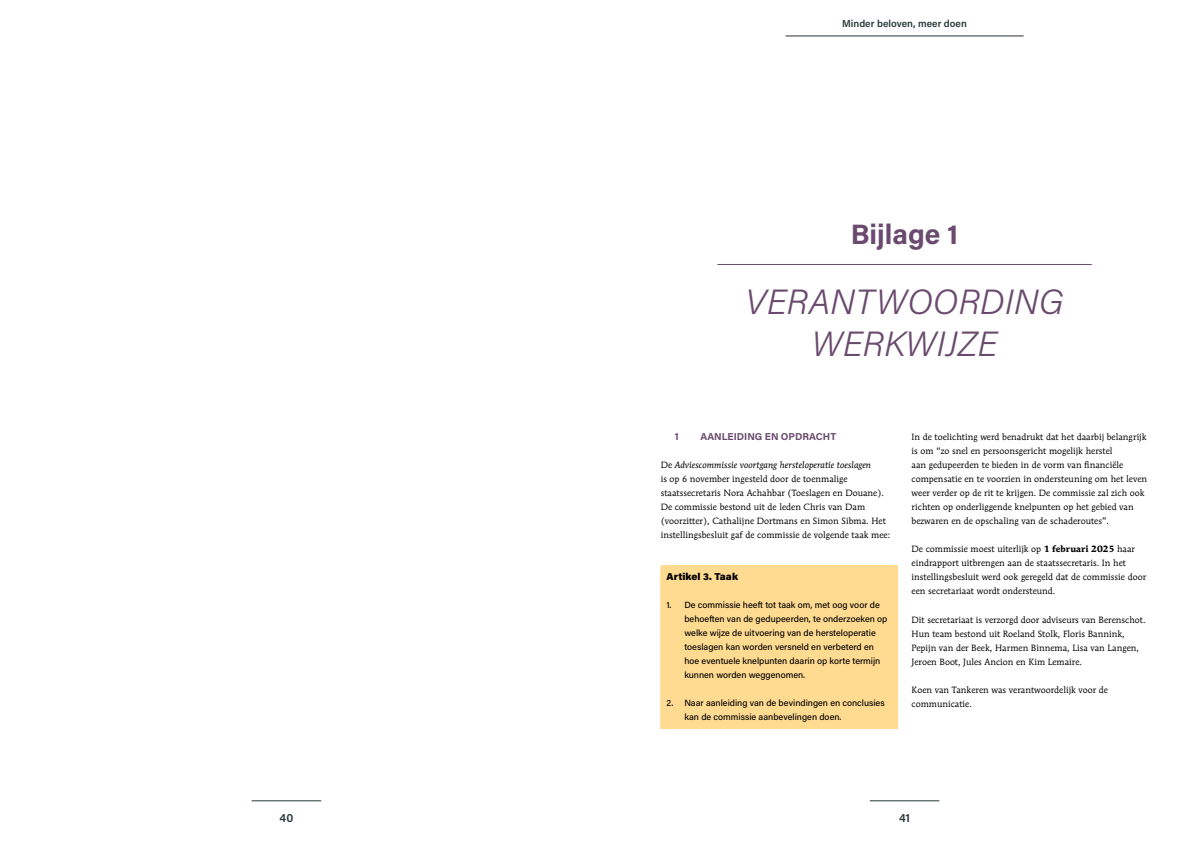
<style>
.page{position:relative;width:1191px;height:842px;background:#fff}
.page>*{position:absolute;margin:0;border:0;box-sizing:border-box;transform-origin:0 0}
.t1{font:italic 300 35px/42px "Acumin Pro";letter-spacing:.01em;color:#6a4a6e;text-align:center}
.t2{font:700 28px "Acumin Pro";color:#6a4a6e}
.t3{font:600 12px "Acumin Pro";color:#273739}
.t4{font:600 10px "Acumin Pro";color:#273739}
.t5{font:700 10px "Acumin Pro";color:#6a4a6e}
.t6{font:900 10px "Acumin Pro";letter-spacing:.01em;color:#000}
.t7{font:9px/14px "Mendoza Roman Std";color:#000}
.t8{font:500 9px/14px "Acumin Pro";color:#000}
.s1{font-style:italic}
.s2{font-weight:700}
</style>
<div class="page">
<hr style="left:785px;top:36px;width:238px;height:1px;background:#273739">
<hr style="left:869px;top:800px;width:70px;height:1px;background:#273739">
<hr style="left:252px;top:800px;width:69px;height:1px;background:#273739">
<hr style="left:717px;top:264px;width:374px;height:1px;background:#6a4a6e">
<div style="left:660px;top:565px;width:237px;height:163px;background:#ffdb92"></div>
<div style="left:660px;top:567px;width:238px;height:162px;border:1px solid #ffdb92"></div>
<p class="t4" style="left:842px;top:17px;width:126px">Minder beloven, meer doen</p>
<h2 class="t2" style="left:850px;top:215px;width:109px">Bijlage 1</h2>
<h1 class="t1" style="left:745px;top:280px;width:319px">VERANTWOORDING<br>WERKWIJZE</h1>
<p class="t5" style="left:675px;top:430px;width:6px">1</p>
<p class="t5" style="left:700px;top:430px;width:137px">AANLEIDING EN OPDRACHT</p>
<p class="t7" style="left:660px;top:458px;width:231px">De <span class="s1">Adviescommissie voortgang hersteloperatie toeslagen<br></span>is op 6 november ingesteld door de toenmalige staatssecretaris Nora Achahbar (Toeslagen en Douane).<br>De commissie bestond uit de leden Chris van Dam (voorzitter), Cathalijne Dortmans en Simon Sibma. Het instellingsbesluit gaf de commissie de volgende taak mee:</p>
<p class="t6" style="left:666px;top:570px;width:73px">Artikel 3. Taak</p>
<p class="t8" style="left:684px;top:598px;width:204px;text-indent:-18px">1. De commissie heeft tot taak om, met oog voor de behoeften van de gedupeerden, te onderzoeken op welke wijze de uitvoering van de hersteloperatie toeslagen kan worden versneld en verbeterd en hoe eventuele knelpunten daarin op korte termijn kunnen worden weggenomen.</p>
<p class="t8" style="left:684px;top:696px;width:202px;text-indent:-18px">2. Naar aanleiding van de bevindingen en conclusies kan de commissie aanbevelingen doen.</p>
<p class="t7" style="left:911px;top:430px;width:237px">In de toelichting werd benadrukt dat het daarbij belangrijk is om “zo snel en persoonsgericht mogelijk herstel<br>aan gedupeerden te bieden in de vorm van financiële compensatie en te voorzien in ondersteuning om het leven weer verder op de rit te krijgen. De commissie zal zich ook richten op onderliggende knelpunten op het gebied van bezwaren en de opschaling van de schaderoutes”.</p>
<p class="t7" style="left:911px;top:542px;width:236px">De commissie moest uiterlijk op <span class="s2">1 februari 2025</span> haar eindrapport uitbrengen aan de staatssecretaris. In het instellingsbesluit werd ook geregeld dat de commissie door een secretariaat wordt ondersteund.</p>
<p class="t7" style="left:911px;top:612px;width:235px">Dit secretariaat is verzorgd door adviseurs van Berenschot.<br>Hun team bestond uit Roeland Stolk, Floris Bannink, Pepijn van der Beek, Harmen Binnema, Lisa van Langen, Jeroen Boot, Jules Ancion en Kim Lemaire.</p>
<p class="t7" style="left:911px;top:682px;width:198px">Koen van Tankeren was verantwoordelijk voor de communicatie.</p>
<h3 class="t3" style="left:279px;top:809px;width:15px">40</h3>
<h3 class="t3" style="left:899px;top:809px;width:13px">41</h3>
</div>
